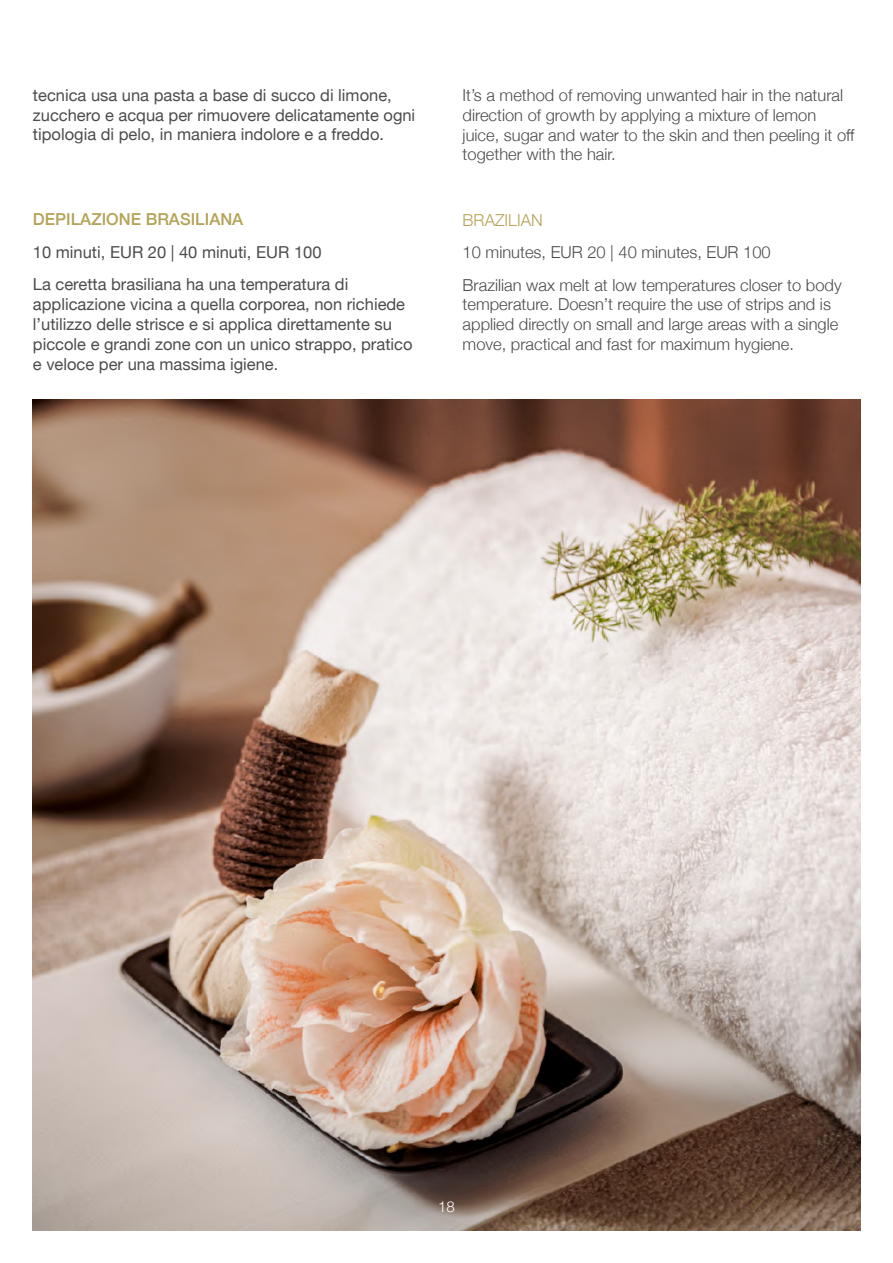
<style>
.page{position:relative;width:893px;height:1263px;background:#fff}
.page>*{position:absolute;margin:0;border:0;box-sizing:border-box;transform-origin:0 0}
.t1{font:300 16.5px/19.8px "Helvetica Neue";color:#4c4c4e}
.t2{font:16.5px/19.8px "Helvetica Neue";color:#4c4c4e}
.t3{font:500 16.5px "Helvetica Neue";color:#b4a358}
.t4{font:300 16.5px "Helvetica Neue";color:#b4a358}
.t5{font:300 15px "Helvetica Neue";color:#fff}
</style>
<div class="page">
<img style="left:33px;top:400px;width:827px;height:830px">
<p class="t2" style="left:33px;top:86px;width:384px">tecnica usa una pasta a base di succo di limone, zucchero e acqua per rimuovere delicatamente ogni tipologia di pelo, in maniera indolore e a freddo.</p>
<p class="t3" style="left:33px;top:206px;width:212px">DEPILAZIONE BRASILIANA</p>
<p class="t2" style="left:33px;top:237px;width:317px;line-height:32.5px">10 minuti, EUR 20 | 40 minuti, EUR 100<br>La ceretta brasiliana ha una temperatura di</p>
<p class="t2" style="left:33px;top:295px;width:381px">applicazione vicina a quella corporea, non richiede l’utilizzo delle strisce e si applica direttamente su piccole e grandi zone con un unico strappo, pratico e veloce per una massima igiene.</p>
<p class="t1" style="left:463px;top:84px;width:394px">It’s a method of removing unwanted hair in the natural direction of growth by applying a mixture of lemon juice, sugar and water to the skin and then peeling it off together with the hair.</p>
<p class="t4" style="left:463px;top:206px;width:82px">BRAZILIAN</p>
<p class="t1" style="left:463px;top:235px;width:380px;line-height:32.5px">10 minutes, EUR 20 | 40 minutes, EUR 100<br>Brazilian wax melt at low temperatures closer to body</p>
<p class="t1" style="left:463px;top:293px;width:377px">temperature. Doesn’t require the use of strips and is applied directly on small and large areas with a single move, practical and fast for maximum hygiene.</p>
<p class="t5" style="left:438px;top:1194px;width:18px">18</p>
</div>
